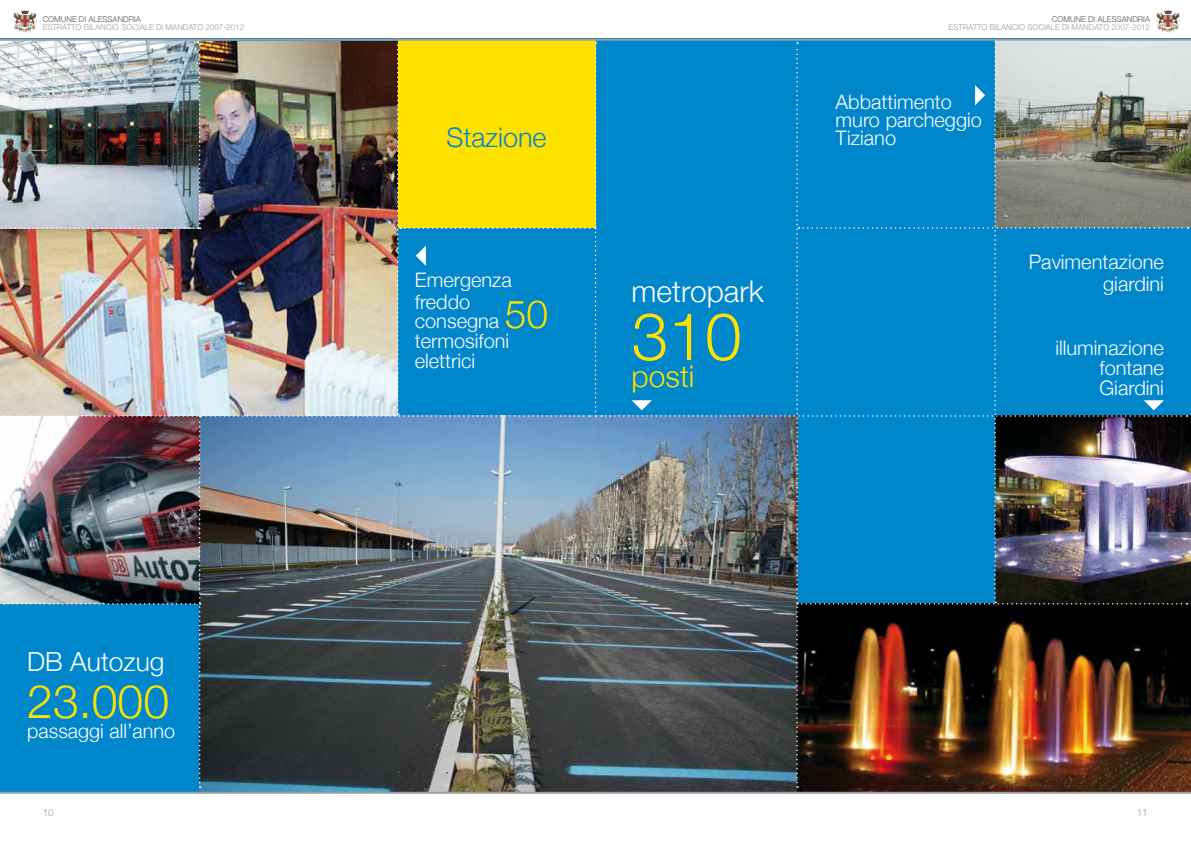
<style>
.page{position:relative;width:1191px;height:842px;background:#fff}
.page>*{position:absolute;margin:0;border:0;box-sizing:border-box;transform-origin:0 0}
.t1{font:300 66px "Helvetica Neue";color:#ffe100}
.t2{font:300 46.5px "Helvetica Neue";color:#ffe100}
.t3{font:300 30px "Helvetica Neue";color:#fff}
.t4{font:300 30px "Helvetica Neue";color:#ffe100}
.t5{font:300 27px "Helvetica Neue";color:#0086cb}
.t6{font:300 26.4px "Helvetica Neue";color:#fff}
.t7{font:300 20px/20px "Helvetica Neue";color:#fff}
.t8{font:300 19.8px "Helvetica Neue";color:#fff}
.t9{font:300 10px "Helvetica Neue";color:#9c9e9f}
.t10{font:300 8px "Helvetica Neue";color:#9c9e9f}
.t11{font:300 8px "Helvetica Neue";color:#58585a}
.s1{font-size:39px;color:#ffe100}
</style>
<div class="page">
<img style="left:20px;top:10px;width:15px;height:5px">
<img style="left:1163px;top:10px;width:15px;height:5px">
<img style="left:797px;top:604px;width:394px;height:188px">
<img style="left:0;top:41px;width:1188px;height:747px">
<hr style="left:0;top:792px;width:595px;height:2px;background:#9c9e9f">
<hr style="left:0;top:39px;width:595px;height:2px;background:#9c9e9f">
<hr style="left:595px;top:792px;width:596px;height:2px;background:#9c9e9f">
<hr style="left:595px;top:39px;width:596px;height:2px;background:#9c9e9f">
<p class="t11" style="left:43px;top:13px;width:100px">COMUNE DI ALESSANDRIA</p>
<p class="t10" style="left:43px;top:21px;width:203px">ESTRATTO BILANCIO SOCIALE DI MANDATO 2007-2012</p>
<p class="t11" style="left:1051px;top:13px;width:100px">COMUNE DI ALESSANDRIA</p>
<p class="t10" style="left:948px;top:21px;width:203px">ESTRATTO BILANCIO SOCIALE DI MANDATO 2007-2012</p>
<h3 class="t5" style="left:446px;top:115px;width:102px">Stazione</h3>
<p class="t7" style="left:835px;top:92px;width:148px;line-height:18px">Abbattimento muro parcheggio<br>Tiziano</p>
<p class="t7" style="left:415px;top:268px;width:99px;line-height:22px">Emergenza freddo</p>
<p class="t7" style="left:415px;top:310px;width:135px">consegna <span class="s1">50 </span>termosifoni elettrici</p>
<h3 class="t3" style="left:631px;top:267px;width:134px">metropark</h3>
<h1 class="t1" style="left:631px;top:283px;width:112px">310</h1>
<h3 class="t4" style="left:631px;top:352px;width:64px">posti</h3>
<p class="t7" style="left:1028px;top:250px;width:137px;line-height:22px;text-align:right">Pavimentazione giardini</p>
<p class="t7" style="left:1099px;top:336px;width:66px;text-align:justify;text-indent:-44px">illuminazione fontane Giardini</p>
<h3 class="t6" style="left:27px;top:640px;width:139px">DB Autozug</h3>
<h2 class="t2" style="left:27px;top:664px;width:144px">23.000</h2>
<p class="t8" style="left:27px;top:715px;width:149px">passaggi all’anno</p>
<p class="t9" style="left:43px;top:805px;width:13px">10</p>
<p class="t9" style="left:1136px;top:805px;width:13px">11</p>
</div>
